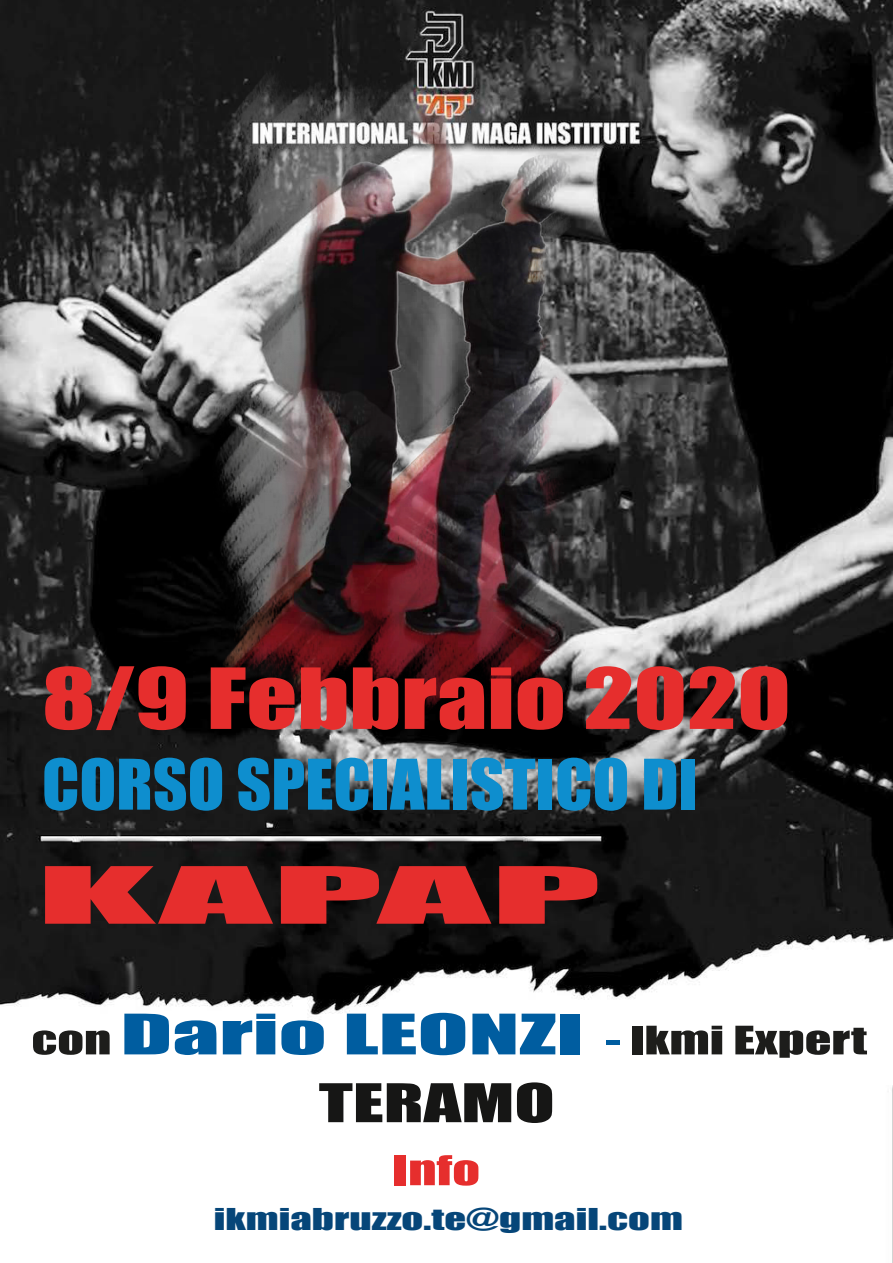
<style>
.page{position:relative;width:893px;height:1263px;background:#fff}
.page>*{position:absolute;margin:0;border:0;box-sizing:border-box;transform-origin:0 0}
.t1{font:77.7px "Impact";color:#e62e2d;scale:1.28 1}
.t2{font:72.9px "Impact";color:#e62e2d;scale:3.04 1}
.t3{font:64.35px "Impact";color:#0e8ece;scale:1.05 1}
.t4{font:49.2px "Impact";color:#161615;scale:1.5 1}
.t5{font:37.95px "Impact";color:#e62e2d;scale:1.43 1}
.t6{font:36.3px "Impact";color:#1d1d1b;scale:1.44 1}
.t7{font:27.6px "Impact";color:#064679;scale:1.54 1}
.s1{font-size:51.6px;color:#005da0}
.s2{color:#005da0}
</style>
<div class="page">
<img style="left:0;top:0;width:893px;height:1263px">
<img style="left:207px;top:60px;width:388px;height:669px">
<h1 class="t1" style="left:42px;top:638px;width:586px">8/9 Febbraio 2020</h1>
<h3 class="t3" style="left:42px;top:734px;width:626px">CORSO SPECIALISTICO DI</h3>
<h2 class="t2" style="left:36px;top:838px;width:187px">KAPAP</h2>
<p class="t6" style="left:32px;top:1012px;width:582px">con <span class="s1">Dario LEONZI</span> <span class="s2">-</span> Ikmi Expert</p>
<h3 class="t4" style="left:319px;top:1065px;width:159px">TERAMO</h3>
<p class="t5" style="left:393px;top:1141px;width:63px">Info</p>
<p class="t7" style="left:214px;top:1198px;width:306px">ikmiabruzzo.te@gmail.com</p>
</div>
